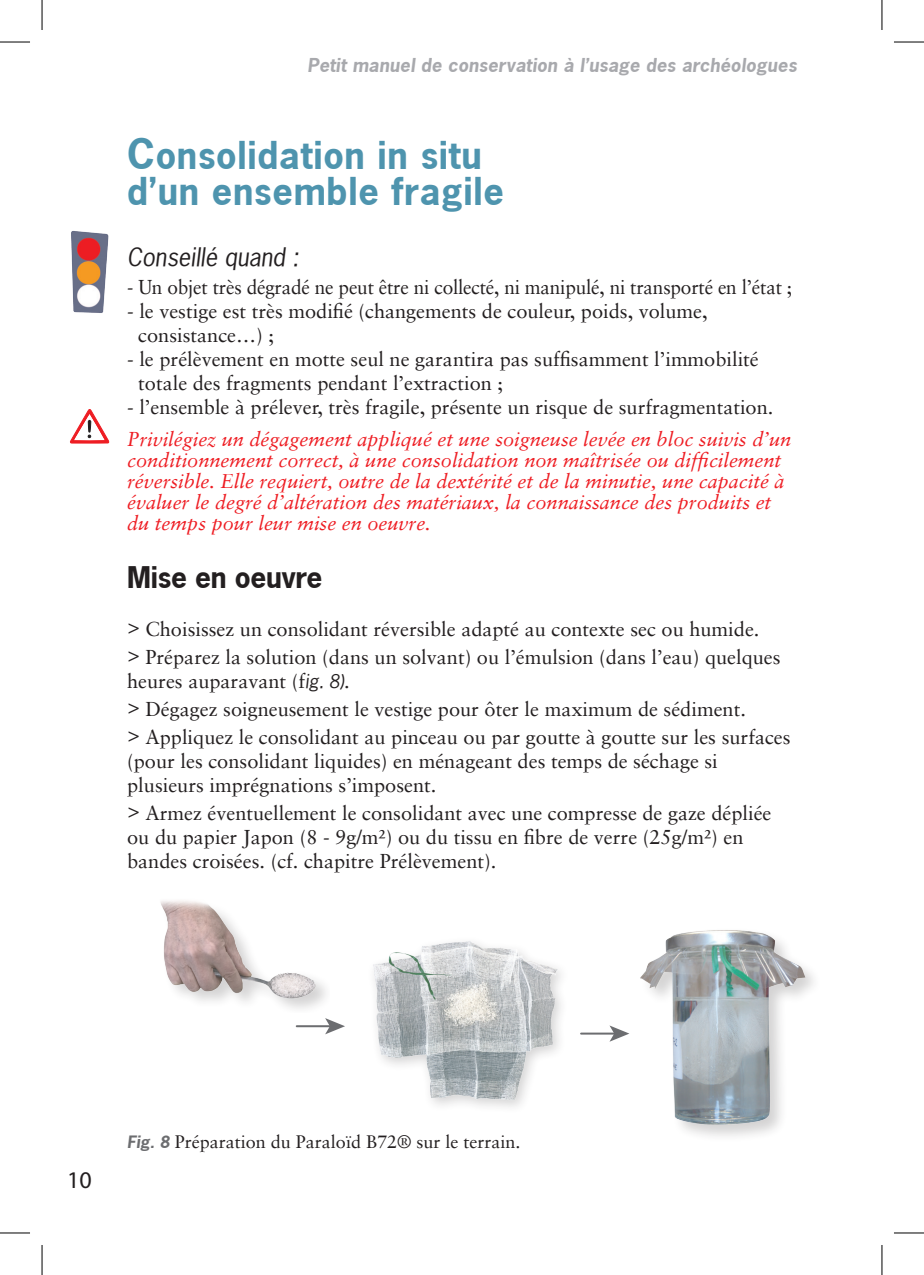
<style>
.page{position:relative;width:924px;height:1275px;background:#fff}
.page>*{position:absolute;margin:0;border:0;box-sizing:border-box;transform-origin:0 0}
.t1{font:700 36px/36px "News Gothic";letter-spacing:.02em;color:#4e94ae}
.t2{font:700 28px "News Gothic";letter-spacing:-.01em;color:#231f20}
.t3{font:italic 24px "News Gothic";color:#231f20}
.t4{font:24px "Myriad Pro";color:#231f20}
.t5{font:20px/24px "Sabon";color:#231f20}
.t6{font:italic 20px/21px "Sabon";color:#ee1d23}
.t7{font:20px "Sabon";color:#231f20;scale:.95 1}
.t8{font:italic 700 18px "News Gothic";letter-spacing:.01em;color:#a8a9ad}
.t9{font:18px "Sabon";color:#231f20}
.s1{font-size:40px}
.s2{font-family:"News Gothic"}
.s3{font-family:"News Gothic";font-style:italic;font-size:18px}
.s4{font-family:"News Gothic";font-weight:700;font-style:italic;font-size:16px;color:#6c6d70}
</style>
<div class="page">
<div style="left:156px;top:895px;width:174px;height:118px;background:#231f20;opacity:.2"></div>
<img style="left:156px;top:895px;width:165px;height:108px">
<img style="left:373px;top:941px;width:188px;height:166px">
<div style="left:636px;top:926px;width:183px;height:216px;background:#231f20;opacity:.2"></div>
<img style="left:636px;top:926px;width:174px;height:206px">
<hr style="left:296px;top:1025px;width:35px;height:2px;background:#6c6d70">
<svg style="left:325px;top:1018px;width:20px;height:16px"></svg>
<hr style="left:580px;top:1032px;width:35px;height:2px;background:#6c6d70">
<svg style="left:609px;top:1025px;width:20px;height:16px"></svg>
<img style="left:71px;top:230px;width:38px;height:83px">
<svg style="left:70px;top:409px;width:40px;height:35px"></svg>
<hr style="left:0;top:42px;width:30px;height:1px;background:#000">
<hr style="left:893px;top:42px;width:30px;height:1px;background:#000">
<hr style="left:0;top:1232px;width:30px;height:1px;background:#000">
<hr style="left:893px;top:1232px;width:30px;height:1px;background:#000">
<hr style="left:42px;top:0;width:1px;height:30px;background:#000">
<hr style="left:42px;top:1245px;width:1px;height:30px;background:#000">
<hr style="left:881px;top:0;width:1px;height:30px;background:#000">
<hr style="left:881px;top:1245px;width:1px;height:30px;background:#000">
<p class="t8" style="left:307px;top:53px;width:490px">Petit manuel de conservation à l’usage des archéologues</p>
<h1 class="t1" style="left:127px;top:136px;width:378px"><span class="s1">C</span>onsolidation in situ d’un ensemble fragile</h1>
<p class="t3" style="left:127px;top:241px;width:173px">Conseillé quand :</p>
<p class="t7" style="left:127px;top:275px;width:701px">- Un objet très dégradé ne peut être ni collecté, ni manipulé, ni transporté en l’état ;</p>
<p class="t5" style="left:138px;top:298px;width:570px;text-indent:-11px">- le vestige est très modifié (changements de couleur, poids, volume, consistance…) ;</p>
<p class="t5" style="left:138px;top:346px;width:621px;text-indent:-11px">- le prélèvement en motte seul ne garantira pas suffisamment l’immobilité totale des fragments pendant l’extraction ;</p>
<p class="t5" style="left:127px;top:394px;width:647px">- l’ensemble à prélever, très fragile, présente un risque de surfragmentation.</p>
<p class="t6" style="left:127px;top:428px;width:665px">Privilégiez un dégagement appliqué et une soigneuse levée en bloc suivis d’un conditionnement correct, à une consolidation non maîtrisée ou difficilement réversible. Elle requiert, outre de la dextérité et de la minutie, une capacité à évaluer le degré d’altération des matériaux, la connaissance des produits et du temps pour leur mise en oeuvre.</p>
<h2 class="t2" style="left:127px;top:558px;width:196px">Mise en oeuvre</h2>
<p class="t5" style="left:127px;top:614px;width:654px;line-height:28px"><span class="s2">&gt;</span> Choisissez un consolidant réversible adapté au contexte sec ou humide.<br><span class="s2">&gt;</span> Préparez la solution (dans un solvant) ou l’émulsion (dans l’eau) quelques</p>
<p class="t5" style="left:127px;top:666px;width:664px;line-height:28px">heures auparavant (f<span class="s3">ig. 8)</span>.<br><span class="s2">&gt;</span> Dégagez soigneusement le vestige pour ôter le maximum de sédiment.<br><span class="s2">&gt;</span> Appliquez le consolidant au pinceau ou par goutte à goutte sur les surfaces</p>
<p class="t5" style="left:127px;top:748px;width:592px">(pour les consolidant liquides) en ménageant des temps de séchage si plusieurs imprégnations s’imposent.</p>
<p class="t5" style="left:127px;top:800px;width:645px"><span class="s2">&gt;</span> Armez éventuellement le consolidant avec une compresse de gaze dépliée ou du papier Japon (8 - 9g/m²) ou du tissu en fibre de verre (25g/m²) en bandes croisées. (cf. chapitre Prélèvement).</p>
<p class="t4" style="left:67px;top:1164px;width:26px">10</p>
<p class="t9" style="left:127px;top:1130px;width:395px"><span class="s4">Fig. 8</span> Préparation du Paraloïd B72® sur le terrain.</p>
</div>
